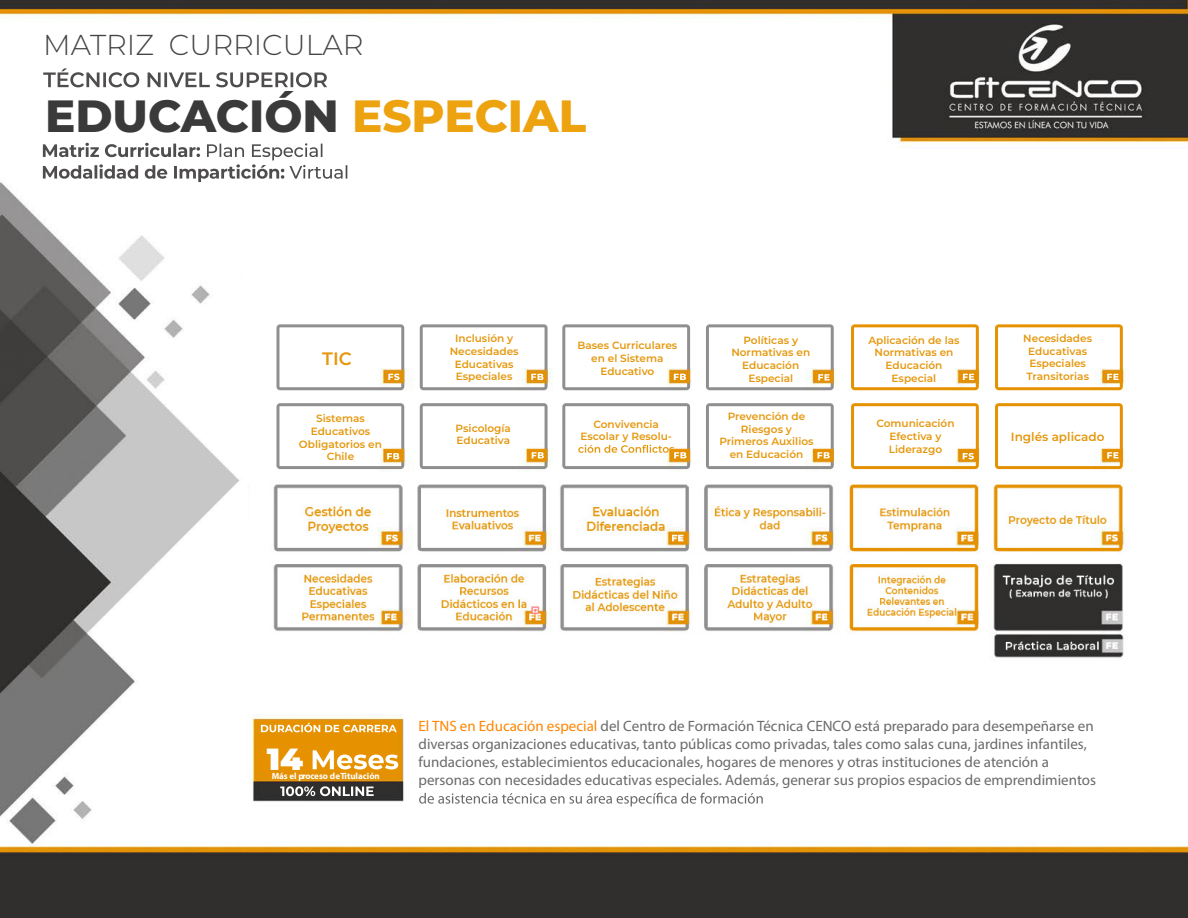
<style>
.page{position:relative;width:1188px;height:918px;background:#fff}
.page>*{position:absolute;margin:0;border:0;box-sizing:border-box;transform-origin:0 0}
.t1{font:800 45.15px "Montserrat";color:#3a3a3a}
.t2{font:900 30.6px "Montserrat";color:#fff;scale:1.05 1}
.t3{font:300 28.8px "Montserrat";color:#444}
.t4{font:600 18px "Montserrat";color:#e5980e}
.t5{font:15px/18px "Myriad Pro";color:#6b6a6a}
.t6{font:600 12px "Montserrat";color:#e5980e}
.t7{font:600 10.5px/12.6px "Montserrat";color:#e5980e;text-align:center}
.t8{font:700 9px "Myriad Pro";color:#fff}
.s1{color:#eda30f}
.s2{color:#ff8500}
</style>
<div class="page">
<img style="left:0;top:0;width:1188px;height:918px">
<img style="left:43px;top:143px;width:279px;height:14px">
<img style="left:61px;top:68px;width:251px;height:19px">
<img style="left:276px;top:324px;width:128px;height:66px">
<img style="left:420px;top:324px;width:128px;height:66px">
<img style="left:562px;top:324px;width:128px;height:66px">
<img style="left:706px;top:324px;width:128px;height:66px">
<img style="left:851px;top:324px;width:128px;height:66px">
<img style="left:995px;top:324px;width:128px;height:66px">
<img style="left:276px;top:403px;width:128px;height:66px">
<img style="left:420px;top:403px;width:128px;height:66px">
<img style="left:562px;top:403px;width:128px;height:66px">
<img style="left:706px;top:403px;width:128px;height:66px">
<img style="left:851px;top:403px;width:128px;height:66px">
<img style="left:995px;top:403px;width:128px;height:66px">
<img style="left:998px;top:717px;width:114px;height:11px">
<svg style="left:388px;top:374px;width:12px;height:6px"></svg>
<svg style="left:531px;top:374px;width:13px;height:6px"></svg>
<svg style="left:674px;top:374px;width:12px;height:6px"></svg>
<svg style="left:817px;top:452px;width:13px;height:6px"></svg>
<svg style="left:532px;top:452px;width:12px;height:6px"></svg>
<svg style="left:387px;top:453px;width:12px;height:6px"></svg>
<svg style="left:963px;top:374px;width:11px;height:6px"></svg>
<svg style="left:818px;top:374px;width:12px;height:6px"></svg>
<svg style="left:1107px;top:374px;width:12px;height:6px"></svg>
<svg style="left:1107px;top:452px;width:12px;height:6px"></svg>
<svg style="left:963px;top:453px;width:11px;height:6px"></svg>
<img style="left:313px;top:750px;width:85px;height:19px">
<img style="left:293px;top:723px;width:104px;height:9px">
<img style="left:280px;top:786px;width:94px;height:10px">
<svg style="left:578px;top:445px;width:108px;height:13px"></svg>
<svg style="left:419px;top:793px;width:344px;height:13px"></svg>
<div style="left:250px;top:480px;width:906px;height:229px;background:#fff"></div>
<div style="left:243px;top:226px;width:913px;height:87px;background:#fff"></div>
<img style="left:273px;top:481px;width:854px;height:177px">
<div style="left:260px;top:737px;width:45px;height:34px;background:#e69100"></div>
<h3 class="t3" style="left:43px;top:25px;width:322px">MATRIZ CURRICULAR</h3>
<h1 class="t1" style="left:45px;top:83px;width:543px">EDUCACIÓN <span class="s1">ESPECIAL</span></h1>
<p class="t4" style="left:322px;top:346px;width:31px">TIC</p>
<p class="t7" style="left:299px;top:412px;width:85px">Sistemas<br>Educativos<br>Obligatorios en<br>Chile</p>
<p class="t7" style="left:450px;top:332px;width:70px">Inclusión y<br>Necesidades<br>Educativas<br>Especiales</p>
<p class="t7" style="left:456px;top:421px;width:57px;text-align:left">Psicología<br>Educativa</p>
<p class="t7" style="left:577px;top:339px;width:101px">Bases Curriculares en el Sistema<br>Educativo</p>
<p class="t7" style="left:580px;top:417px;width:93px">Convivencia<br>Escolar y Resolu-</p>
<p class="t7" style="left:731px;top:333px;width:80px">Políticas y<br>Normativas en<br>Educación<br>Especial</p>
<p class="t7" style="left:868px;top:333px;width:93px">Aplicación de las<br>Normativas en<br>Educación<br>Especial</p>
<p class="t7" style="left:1023px;top:332px;width:70px;text-align:left">Necesidades<br>Educativas<br>Especiales<br>Transitorias</p>
<p class="t7" style="left:719px;top:410px;width:96px">Prevención de<br>Riesgos y<br>Primeros Auxilios en Educación</p>
<p class="t7" style="left:876px;top:417px;width:80px">Comunicación<br>Efectiva y<br>Liderazgo</p>
<p class="t6" style="left:1011px;top:429px;width:95px">Inglés aplicado</p>
<h2 class="t2" style="left:267px;top:736px;width:36px">14</h2>
<p class="t8" style="left:272px;top:770px;width:110px">Más el proceso deTitulación</p>
<p class="t5" style="left:419px;top:717px;width:679px"><span class="s2">El TNS en Educación especial</span> del Centro de Formación Técnica CENCO está preparado para desempeñarse en diversas organizaciones educativas, tanto públicas como privadas, tales como salas cuna, jardines infantiles, fundaciones, establecimientos educacionales, hogares de menores y otras instituciones de atención a personas con necesidades educativas especiales. Además, generar sus propios espacios de emprendimientos</p>
</div>
